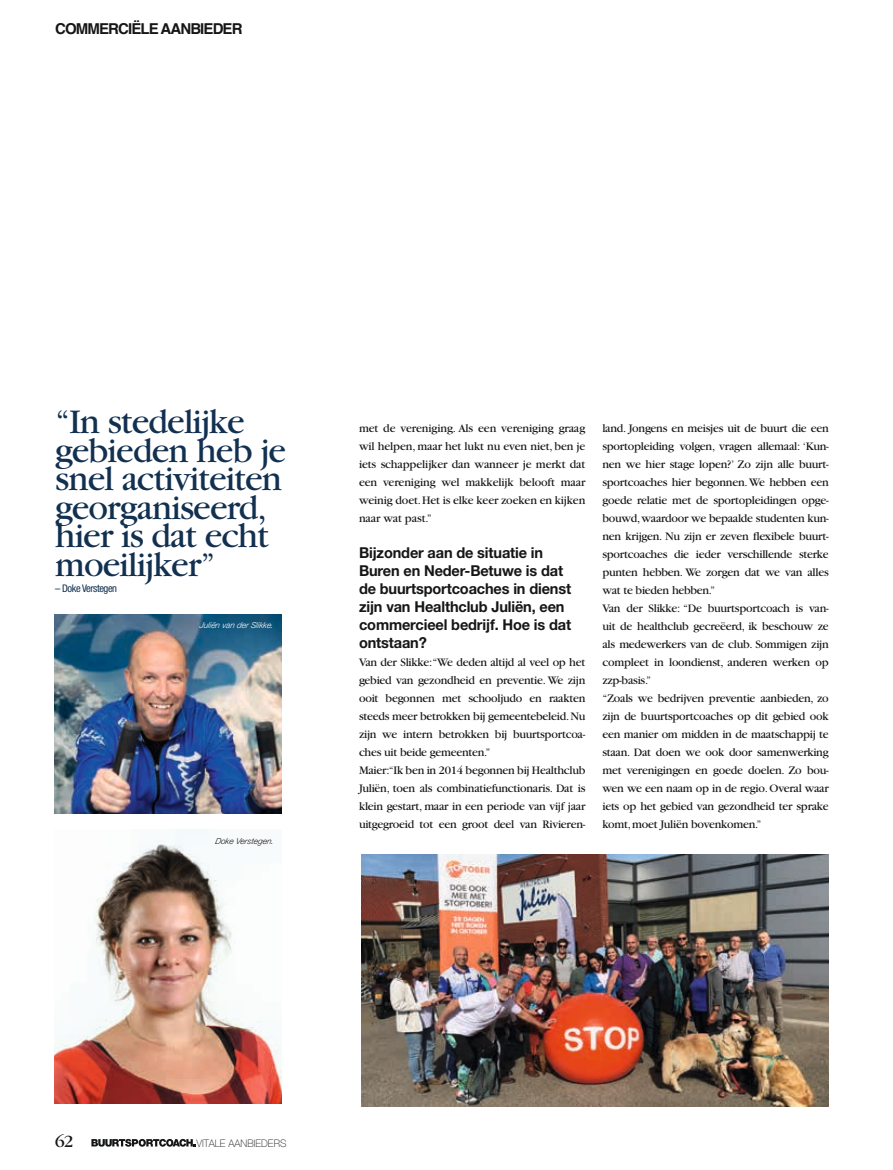
<style>
.page{position:relative;width:893px;height:1170px;background:#fff}
.page>*{position:absolute;margin:0;border:0;box-sizing:border-box;transform-origin:0 0}
.t1{font:36px/28.5px "Garamond";letter-spacing:-.025em;color:#123050}
.t2{font:18px "Garamond";color:#151616}
.t3{font:700 15px/18px "Helvetica Neue LT Std";letter-spacing:-.01em;color:#151616}
.t4{font:700 15px "Helvetica";letter-spacing:-.06em;color:#151616}
.t5{font:12px/18px "Garamond";letter-spacing:-.02em;color:#151616}
.t6{font:condensed 10.5px "Helvetica Neue LT Std";letter-spacing:-.04em;color:#123050}
.t7{font:100 10.35px "Helvetica Neue LT Std";letter-spacing:.005em;color:#151616}
.t8{font:italic 300 8.25px "Helvetica Neue LT Std";color:#fff}
.t9{font:italic 300 8.25px "Helvetica Neue LT Std";color:#151616}
</style>
<div class="page">
<svg style="left:91px;top:1138px;width:104px;height:8px"></svg>
<img style="left:55px;top:829px;width:227px;height:274px">
<img style="left:55px;top:615px;width:227px;height:198px">
<img style="left:361px;top:854px;width:468px;height:252px">
<p class="t4" style="left:55px;top:16px;width:189px">COMMERCIËLE AANBIEDER</p>
<h1 class="t1" style="left:55px;top:408px;width:233px">“In stedelijke gebieden heb je snel activiteiten georganiseerd, hier is dat echt moeilijker”</h1>
<p class="t6" style="left:55px;top:582px;width:63px">– Doke Verstegen</p>
<p class="t8" style="left:199px;top:620px;width:77px">Juliën van der Slikke.</p>
<p class="t9" style="left:215px;top:836px;width:62px">Doke Verstegen.</p>
<p class="t5" style="left:359px;top:419px;width:228px;text-align:justify">met de vereniging. Als een vereniging graag wil helpen, maar het lukt nu even niet, ben je iets schappelijker dan wanneer je merkt dat een vereniging wel makkelijk belooft maar weinig doet. Het is elke keer zoeken en kijken naar wat past.”</p>
<p class="t3" style="left:359px;top:543px;width:214px">Bijzonder aan de situatie in<br>Buren en Neder-Betuwe is dat de buurtsportcoaches in dienst zijn van Healthclub Juliën, een commercieel bedrijf. Hoe is dat ontstaan?</p>
<p class="t5" style="left:359px;top:653px;width:228px">Van der Slikke:“We deden altijd al veel op het gebied van gezondheid en preventie. We zijn ooit begonnen met schooljudo en raakten steeds meer betrokken bij gemeentebeleid. Nu zijn we intern betrokken bij buurtsportcoa&shy;ches uit beide gemeenten.”<br>Maier:“Ik ben in 2014 begonnen bij Healthclub Juliën, toen als combinatiefunctionaris. Dat is klein gestart, maar in een periode van vijf jaar uitgegroeid tot een groot deel van Rivieren-</p>
<p class="t5" style="left:602px;top:419px;width:228px">land. Jongens en meisjes uit de buurt die een sportopleiding volgen, vragen allemaal: ‘Kun&shy;nen we hier stage lopen?’ Zo zijn alle buurt&shy;sportcoaches hier begonnen. We hebben een goede relatie met de sportopleidingen opge&shy;bouwd, waardoor we bepaalde studenten kun&shy;nen krijgen. Nu zijn er zeven flexibele buurt&shy;sportcoaches die ieder verschillende sterke punten hebben. We zorgen dat we van alles wat te bieden hebben.”<br>Van der Slikke: “De buurtsportcoach is van&shy;uit de healthclub gecreëerd, ik beschouw ze als medewerkers van de club. Sommigen zijn compleet in loondienst, anderen werken op zzp-basis.”<br>“Zoals we bedrijven preventie aanbieden, zo zijn de buurtsportcoaches op dit gebied ook een manier om midden in de maatschappij te staan. Dat doen we ook door samenwerking met verenigingen en goede doelen. Zo bou&shy;wen we een naam op in de regio. Overal waar iets op het gebied van gezondheid ter sprake komt, moet Juliën bovenkomen.”</p>
<h2 class="t2" style="left:55px;top:1131px;width:20px">62</h2>
<p class="t7" style="left:196px;top:1136px;width:91px">VITALE AANBIEDERS</p>
</div>
